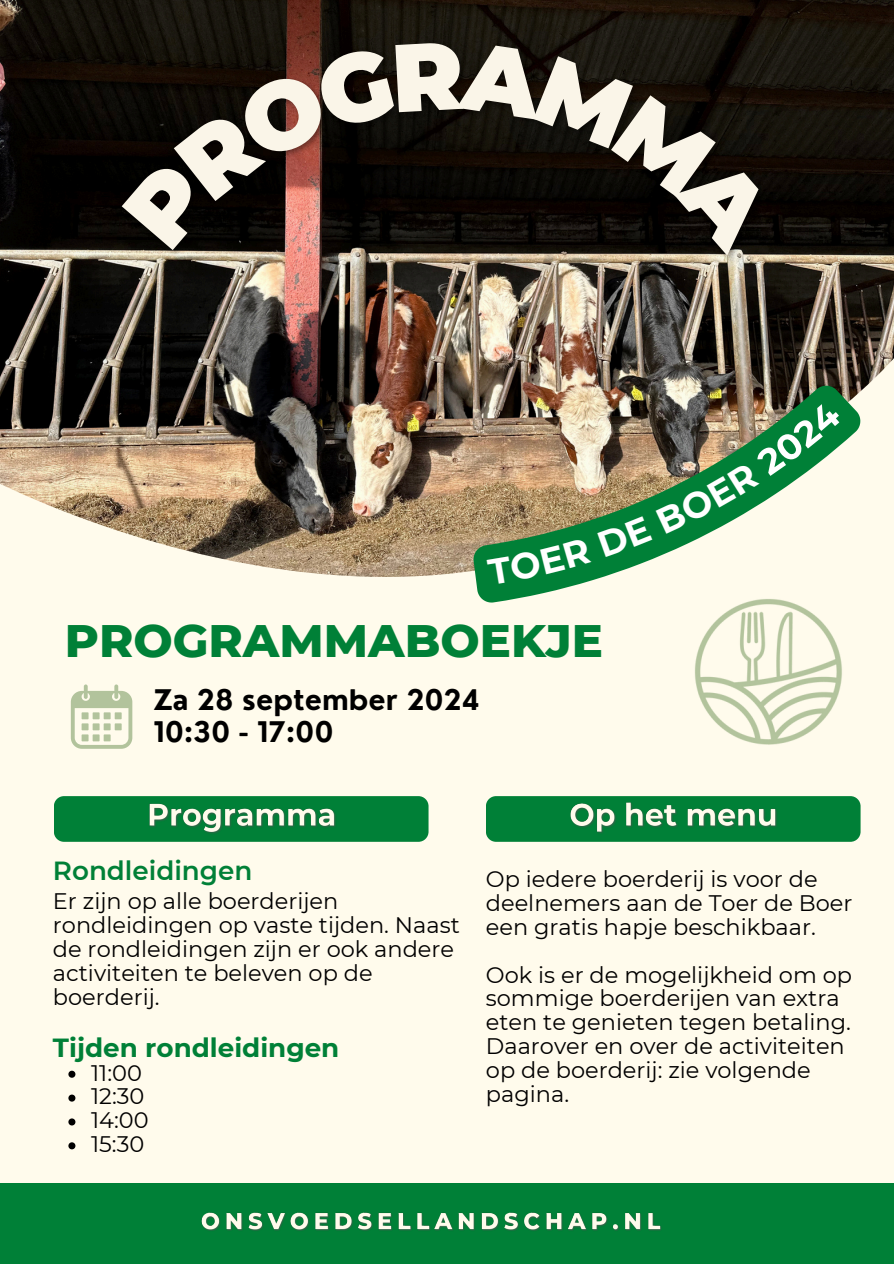
<style>
.page{position:relative;width:894px;height:1264px;background:#fff}
.page>*{position:absolute;margin:0;border:0;box-sizing:border-box;transform-origin:0 0}
.t1{font:800 46.5px "Montserrat";color:#008037}
.t2{font:700 27.75px "Nourd";color:#000}
.t3{font:700 26.25px "Montserrat";color:#008037}
.t4{font:600 26.25px "Montserrat";color:#008037}
.t5{font:22.5px/23.9px "Montserrat";color:#000}
</style>
<div class="page">
<div style="left:0;top:0;width:893px;height:1263px;background:#fffbec"></div>
<img style="left:0;top:0;width:893px;height:577px">
<svg style="left:71px;top:684px;width:61px;height:64px"></svg>
<div style="left:82px;top:712px;width:6px;height:7px;background:#b2c39c"></div>
<div style="left:82px;top:723px;width:6px;height:7px;background:#b2c39c"></div>
<div style="left:82px;top:734px;width:6px;height:7px;background:#b2c39c"></div>
<div style="left:93px;top:712px;width:6px;height:7px;background:#b2c39c"></div>
<div style="left:93px;top:723px;width:6px;height:7px;background:#b2c39c"></div>
<div style="left:93px;top:734px;width:6px;height:7px;background:#b2c39c"></div>
<div style="left:104px;top:712px;width:7px;height:7px;background:#b2c39c"></div>
<div style="left:104px;top:723px;width:7px;height:7px;background:#b2c39c"></div>
<div style="left:104px;top:734px;width:7px;height:7px;background:#b2c39c"></div>
<div style="left:115px;top:712px;width:7px;height:7px;background:#b2c39c"></div>
<div style="left:115px;top:723px;width:7px;height:7px;background:#b2c39c"></div>
<div style="left:54px;top:796px;width:374px;height:45px;background:#008037;border-radius:10px"></div>
<div style="left:0;top:1183px;width:893px;height:80px;background:#008037"></div>
<img style="left:98px;top:17px;width:708px;height:265px">
<svg style="left:68px;top:1070px;width:7px;height:7px"></svg>
<svg style="left:68px;top:1094px;width:7px;height:7px"></svg>
<svg style="left:68px;top:1118px;width:7px;height:7px"></svg>
<svg style="left:68px;top:1142px;width:7px;height:7px"></svg>
<img style="left:144px;top:796px;width:195px;height:38px">
<img style="left:460px;top:377px;width:417px;height:226px">
<img style="left:691px;top:598px;width:153px;height:147px">
<img style="left:201px;top:1212px;width:460px;height:19px">
<div style="left:486px;top:796px;width:374px;height:45px;background:#008037;border-radius:10px"></div>
<img style="left:566px;top:796px;width:216px;height:37px">
<svg style="left:121px;top:40px;width:657px;height:215px;background:#170f0b"></svg>
<div style="left:486px;top:537px;width:105px;height:48px;background:#008037"></div>
<img style="left:597px;top:400px;width:245px;height:157px">
<p class="t1" style="left:65px;top:612px;width:539px">PROGRAMMABOEKJE</p>
<h3 class="t2" style="left:153px;top:681px;width:328px">Za 28 september 2024</h3>
<h1 class="t2" style="left:153px;top:714px;width:182px">10:30 - 17:00</h1>
<p class="t4" style="left:53px;top:854px;width:201px">Rondleidingen</p>
<p class="t5" style="left:486px;top:867px;width:368px">Op iedere boerderij is voor de deelnemers aan de Toer de Boer een gratis hapje beschikbaar.</p>
<p class="t5" style="left:486px;top:962px;width:367px">Ook is er de mogelijkheid om op sommige boerderijen van extra eten te genieten tegen betaling.<br>Daarover en over de activiteiten op de boerderij: zie volgende pagina.</p>
<p class="t5" style="left:53px;top:889px;width:408px">Er zijn op alle boerderijen rondleidingen op vaste tijden. Naast de rondleidingen zijn er ook andere activiteiten te beleven op de boerderij.</p>
<p class="t3" style="left:53px;top:1031px;width:288px">Tijden rondleidingen</p>
<p class="t5" style="left:91px;top:1060px;width:52px">11:00</p>
<p class="t5" style="left:91px;top:1084px;width:59px">12:30<br>14:00<br>15:30</p>
</div>
